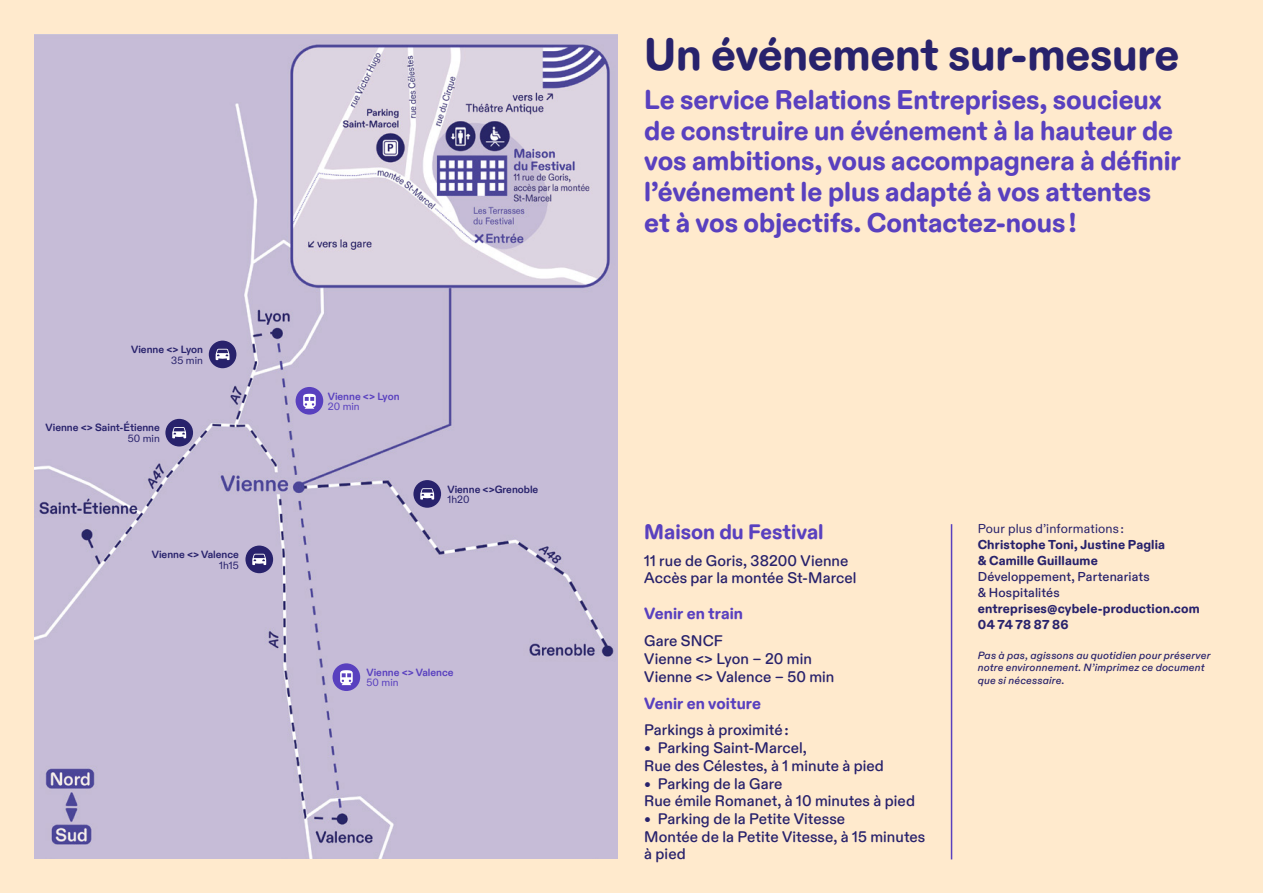
<style>
.page{position:relative;width:1263px;height:893px;background:#ffeacd}
.page>*{position:absolute;margin:0;border:0;box-sizing:border-box;transform-origin:0 0}
.t1{font:800 45px "ABC Diatype Rounded";letter-spacing:-.005em;color:#28226c}
.t2{font:800 27px/30.8px "ABC Diatype Rounded";color:#5940bf}
.t3{font:800 21px "ABC Diatype Rounded";color:#5940bf}
.t4{font:800 16.05px "ABC Diatype Rounded";letter-spacing:.005em;color:#5940bf}
.t5{font:500 15.3px/17.7px "ABC Diatype Rounded";letter-spacing:.005em;color:#28226c}
.t6{font:800 12.9px/16px "ABC Diatype Rounded";letter-spacing:.015em;color:#28226c}
.t7{font:500 12.9px/16px "ABC Diatype Rounded";letter-spacing:.01em;color:#28226c}
.t8{font:12.9px "ABC Diatype Rounded";letter-spacing:.01em;color:#28226c}
.t9{font:italic 500 10.5px/12.8px "ABC Diatype Rounded";letter-spacing:.02em;color:#28226c}
.t10{font:700 10.5px "ABC Diatype Rounded";color:#28226c}
.t11{font:700 10.5px "ABC Diatype Rounded";color:#5940bf}
.t12{font:10.5px "ABC Diatype Rounded";color:#28226c}
.t13{font:10.5px "ABC Diatype Rounded";color:#5940bf}
</style>
<div class="page">
<img style="left:35px;top:35px;width:583px;height:823px">
<div style="left:296px;top:387px;width:27px;height:28px;background:#5940bf;border-radius:50%"></div>
<svg style="left:303px;top:394px;width:13px;height:15px"></svg>
<div style="left:333px;top:663px;width:27px;height:28px;background:#5940bf;border-radius:50%"></div>
<svg style="left:340px;top:670px;width:13px;height:15px"></svg>
<div style="left:245px;top:546px;width:28px;height:27px;background:#28226c;border-radius:50%"></div>
<svg style="left:252px;top:554px;width:14px;height:11px"></svg>
<div style="left:413px;top:480px;width:28px;height:28px;background:#28226c;border-radius:50%"></div>
<svg style="left:420px;top:488px;width:14px;height:12px"></svg>
<div style="left:165px;top:419px;width:28px;height:27px;background:#28226c;border-radius:50%"></div>
<svg style="left:172px;top:427px;width:14px;height:11px"></svg>
<div style="left:209px;top:341px;width:27px;height:27px;background:#28226c;border-radius:50%"></div>
<svg style="left:216px;top:349px;width:14px;height:11px"></svg>
<hr style="left:951px;top:524px;width:1px;height:335px;background:#5940bf">
<p class="t10" style="left:131px;top:343px;width:73px">Vienne &lt;&gt; Lyon</p>
<p class="t12" style="left:171px;top:354px;width:33px">35 min</p>
<p class="t10" style="left:46px;top:422px;width:116px">Vienne &lt;&gt; Saint-Étienne</p>
<p class="t12" style="left:128px;top:432px;width:34px">50 min</p>
<p class="t10" style="left:152px;top:548px;width:88px">Vienne &lt;&gt; Valence</p>
<p class="t12" style="left:219px;top:559px;width:21px">1h15</p>
<p class="t11" style="left:328px;top:390px;width:73px">Vienne &lt;&gt; Lyon</p>
<p class="t13" style="left:328px;top:400px;width:33px">20 min</p>
<p class="t10" style="left:447px;top:483px;width:92px">Vienne &lt;&gt;Grenoble</p>
<p class="t12" style="left:447px;top:493px;width:24px">1h20</p>
<p class="t11" style="left:367px;top:666px;width:88px">Vienne &lt;&gt; Valence</p>
<p class="t13" style="left:367px;top:677px;width:34px">50 min</p>
<h1 class="t1" style="left:644px;top:27px;width:536px">Un événement sur-mesure</h1>
<h2 class="t2" style="left:644px;top:85px;width:538px">Le service Relations Entreprises, soucieux de construire un événement à la hauteur de vos ambitions, vous accompagnera à définir l’événement le plus adapté à vos attentes et à vos objectifs. Contactez-nous !</h2>
<h3 class="t3" style="left:644px;top:519px;width:181px">Maison du Festival</h3>
<p class="t5" style="left:644px;top:552px;width:214px">11 rue de Goris, 38200 Vienne<br>Accès par la montée St-Marcel</p>
<p class="t4" style="left:644px;top:604px;width:100px">Venir en train</p>
<p class="t5" style="left:644px;top:632px;width:192px">Gare SNCF<br>Vienne &lt;&gt; Lyon − 20 min<br>Vienne &lt;&gt; Valence − 50 min</p>
<p class="t4" style="left:644px;top:693px;width:118px">Venir en voiture</p>
<p class="t5" style="left:644px;top:722px;width:146px">Parkings à proximité :</p>
<p class="t5" style="left:644px;top:739px;width:241px">• Parking Saint-Marcel,<br>Rue des Célestes, à 1 minute à pied</p>
<p class="t5" style="left:644px;top:775px;width:272px">• Parking de la Gare<br>Rue émile Romanet, à 10 minutes à pied</p>
<p class="t5" style="left:644px;top:810px;width:283px">• Parking de la Petite Vitesse<br>Montée de la Petite Vitesse, à 15 minutes à pied</p>
<p class="t8" style="left:978px;top:520px;width:148px">Pour plus d’informations :</p>
<p class="t6" style="left:978px;top:537px;width:189px">Christophe Toni, Justine Paglia &amp; Camille Guillaume</p>
<p class="t7" style="left:978px;top:569px;width:173px">Développement, Partenariats &amp; Hospitalités</p>
<p class="t6" style="left:978px;top:601px;width:223px">entreprises@cybele-production.com<br>04 74 78 87 86</p>
<p class="t9" style="left:978px;top:649px;width:234px">Pas à pas, agissons au quotidien pour préserver notre environnement. N’imprimez ce document que si nécessaire.</p>
</div>
